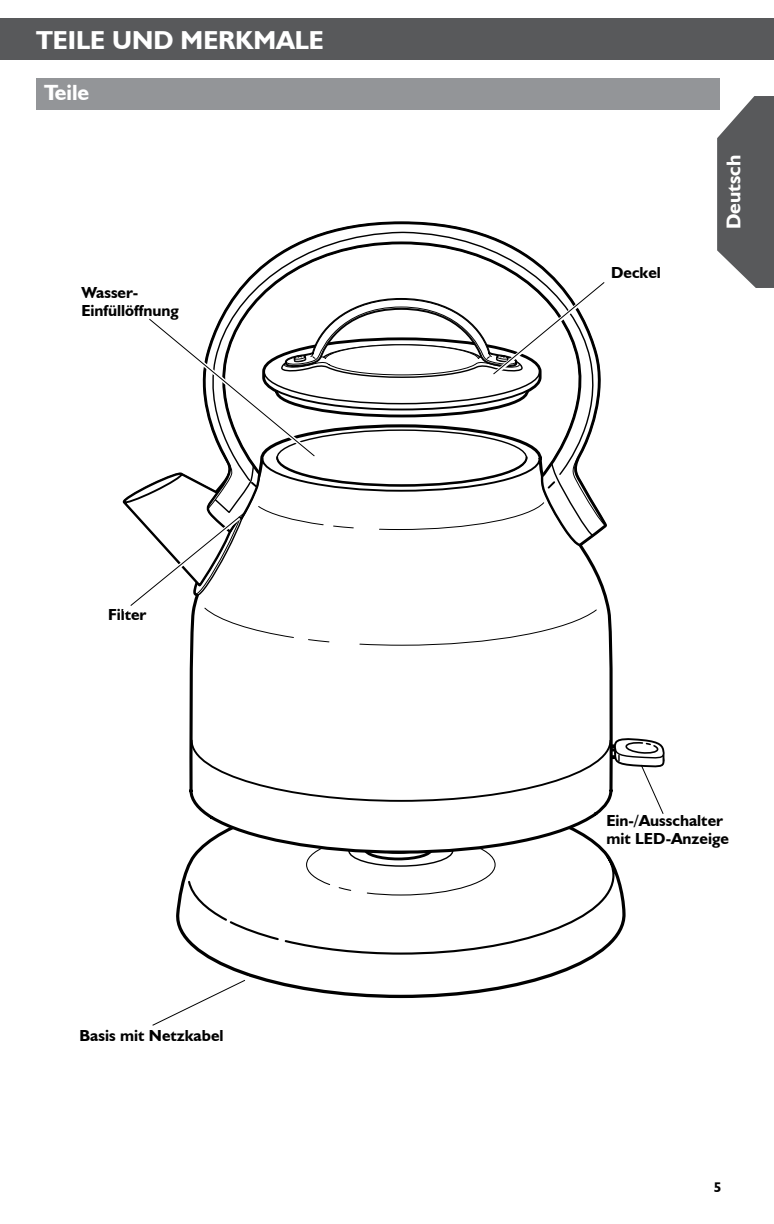
<style>
.page{position:relative;width:774px;height:1224px;background:#fff}
.page>*{position:absolute;margin:0;border:0;box-sizing:border-box;transform-origin:0 0}
.t1{font:700 26px "Humanist 521 BT";color:#fff}
.t2{font:700 22px "Humanist 521 BT";color:#fff}
.t3{font:700 20px "Humanist 521 BT";color:#fff}
.t4{font:700 16px/18px "Humanist 521 BT";color:#000}
.t5{font:700 14px "Humanist 521 BT";color:#000}
</style>
<div class="page">
<svg style="left:717px;top:96px;width:57px;height:192px;background:#6f6f71"></svg>
<div style="left:0;top:18px;width:774px;height:42px;background:#58595b"></div>
<div style="left:36px;top:78px;width:684px;height:32px;background:#939598"></div>
<svg style="left:176px;top:856px;width:450px;height:142px"></svg>
<svg style="left:306px;top:856px;width:190px;height:40px"></svg>
<svg style="left:193px;top:643px;width:420px;height:210px"></svg>
<svg style="left:190px;top:617px;width:422px;height:186px"></svg>
<svg style="left:204px;top:617px;width:394px;height:29px"></svg>
<svg style="left:252px;top:231px;width:299px;height:43px"></svg>
<svg style="left:152px;top:972px;width:104px;height:54px"></svg>
<svg style="left:594px;top:737px;width:70px;height:78px"></svg>
<svg style="left:122px;top:274px;width:489px;height:343px"></svg>
<h1 class="t1" style="left:36px;top:24px;width:289px">Teile und Merkmale</h1>
<h2 class="t2" style="left:44px;top:79px;width:47px">Teile</h2>
<p class="t4" style="left:81px;top:283px;width:99px">Wasser-<br>Einfüllöffnung</p>
<p class="t4" style="left:108px;top:605px;width:40px">Filter</p>
<p class="t4" style="left:79px;top:1026px;width:146px">Basis mit Netzkabel</p>
<p class="t4" style="left:611px;top:263px;width:51px">Deckel</p>
<p class="t3" style="left:721px;top:229px;width:76px;rotate:-90deg">Deutsch</p>
<p class="t4" style="left:606px;top:811px;width:124px">Ein-/Ausschalter mit LE D-Anzeige</p>
<p class="t5" style="left:714px;top:1178px;width:9px">5</p>
</div>
